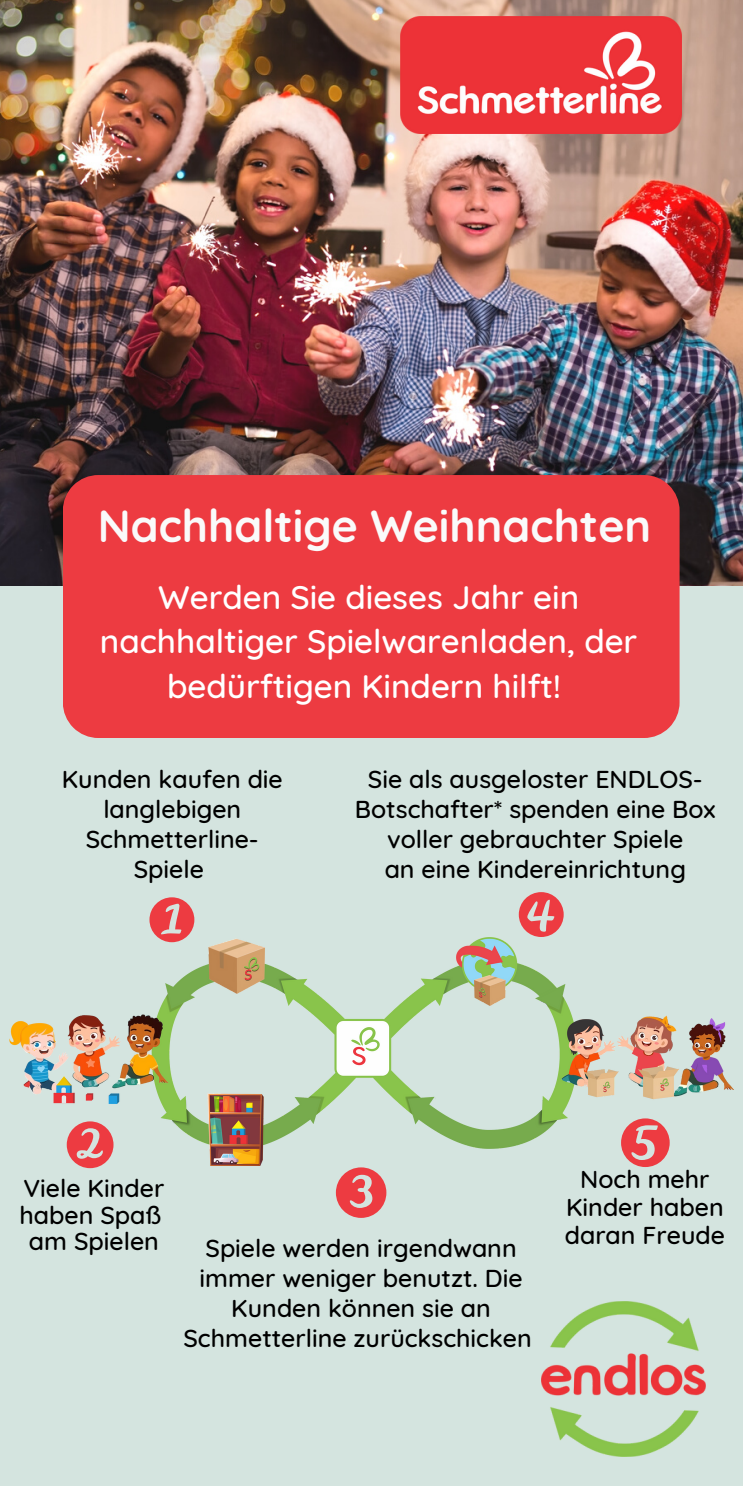
<style>
.page{position:relative;width:743px;height:1489px;background:#fff}
.page>*{position:absolute;margin:0;border:0;box-sizing:border-box;transform-origin:0 0}
.t1{font:700 45px "Quicksand";color:#fafafa}
.t2{font:500 33.25px/45px "Quicksand";color:#fff;text-align:center}
.t3{font:500 25px/30px "Quicksand";color:#000;text-align:center}
</style>
<div class="page">
<img style="left:0;top:0;width:742px;height:586px">
<div style="left:0;top:586px;width:742px;height:899px;background:#d4e4df"></div>
<svg style="left:519px;top:892px;width:45px;height:45px"></svg>
<svg style="left:149px;top:897px;width:45px;height:40px"></svg>
<svg style="left:336px;top:1167px;width:50px;height:51px"></svg>
<svg style="left:78px;top:1165px;width:24px;height:3px"></svg>
<svg style="left:636px;top:1165px;width:19px;height:2px"></svg>
<div style="left:63px;top:475px;width:616px;height:263px;background:#ed3b41"></div>
<img style="left:401px;top:16px;width:280px;height:118px">
<img style="left:541px;top:1301px;width:165px;height:156px">
<img style="left:9px;top:937px;width:724px;height:228px">
<p class="t1" style="left:98px;top:496px;width:555px">Nachhaltige Weihnachten</p>
<p class="t2" style="left:100px;top:573px;width:539px">Werden Sie dieses Jahr ein nachhaltiger Spielwarenladen, der bedürftigen Kindern hilft!</p>
<p class="t3" style="left:62px;top:763px;width:223px">Kunden kaufen die</p>
<p class="t3" style="left:103px;top:793px;width:139px">langlebigen</p>
<p class="t3" style="left:86px;top:823px;width:174px">Schmetterline-</p>
<p class="t3" style="left:134px;top:853px;width:72px">Spiele</p>
<p class="t3" style="left:355px;top:763px;width:362px">Sie als ausgeloster ENDLOS-<br>Botschafter* spenden eine Box voller gebrauchter Spiele</p>
<p class="t3" style="left:385px;top:853px;width:303px">an eine Kindereinrichtung</p>
<p class="t3" style="left:19px;top:1175px;width:146px;line-height:26.2px;text-align:left">Viele Kinder haben Spaß</p>
<p class="t3" style="left:29px;top:1225px;width:131px">am Spielen</p>
<p class="t3" style="left:183px;top:1233px;width:350px">Spiele werden irgendwann immer weniger benutzt. Die<br>Kunden können sie an<br>Schmetterline zurückschicken</p>
<p class="t3" style="left:565px;top:1164px;width:162px;line-height:28px">Noch mehr<br>Kinder haben daran Freude</p>
</div>
